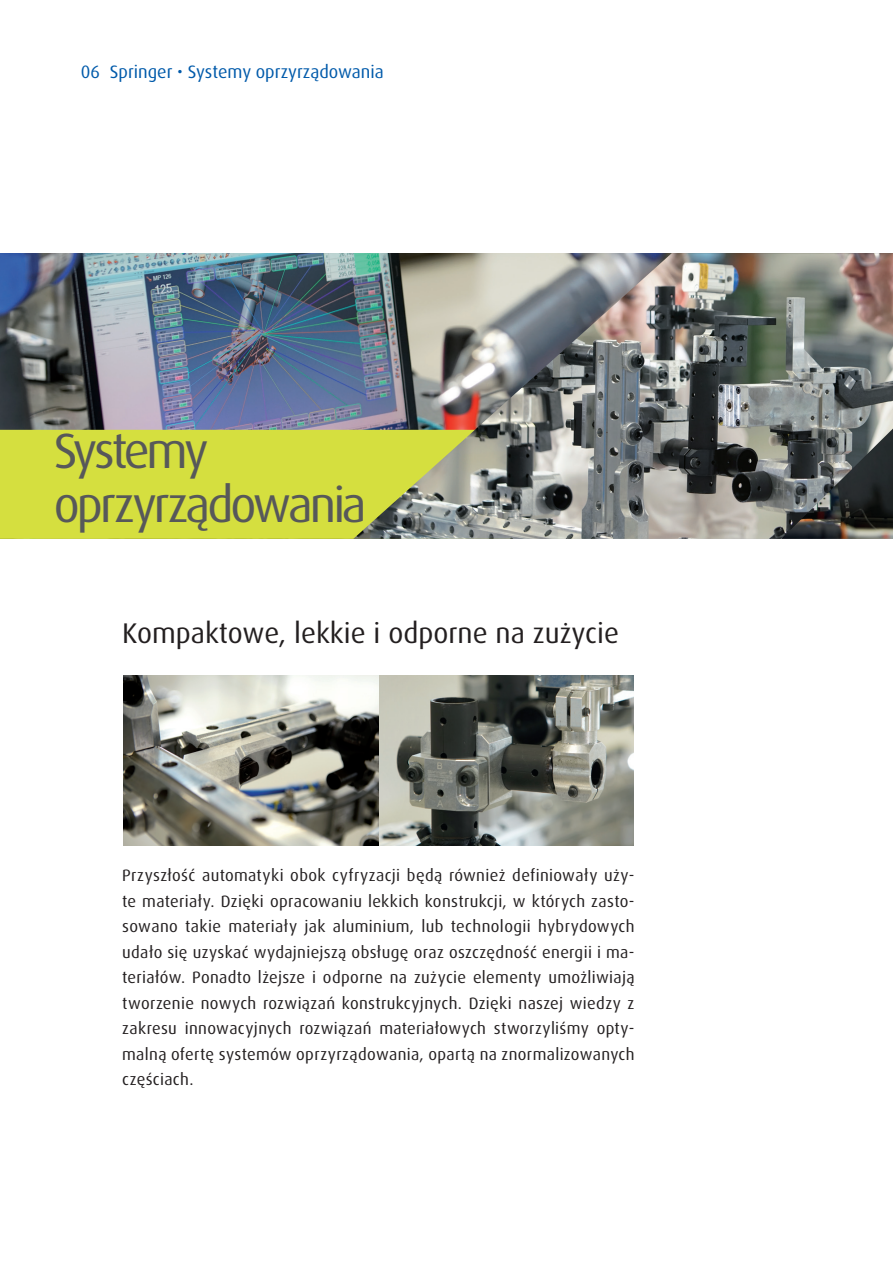
<style>
.page{position:relative;width:893px;height:1263px;background:#fff}
.page>*{position:absolute;margin:0;border:0;box-sizing:border-box;transform-origin:0 0}
.t1{font:49.5px/54px "Dax Pro";letter-spacing:-.06em;color:#57585a}
.t2{font:28.5px "Dax Pro";color:#231f20}
.t3{font:18px "Dax Pro";color:#015aaa}
.t4{font:16.5px/25.5px "Dax Pro";letter-spacing:.02em;color:#231f20;text-align:justify}
</style>
<div class="page">
<img style="left:0;top:253px;width:353px;height:177px">
<div style="left:0;top:430px;width:353px;height:109px;background:#d5df3f"></div>
<img style="left:353px;top:253px;width:540px;height:286px">
<img style="left:123px;top:675px;width:511px;height:171px">
<p class="t3" style="left:81px;top:60px;width:304px">06 Springer • Systemy oprzyrządowania</p>
<h1 class="t1" style="left:54px;top:424px;width:314px">Systemy oprzyrządowania</h1>
<h2 class="t2" style="left:122px;top:615px;width:498px">Kompaktowe, lekkie i odporne na zużycie</h2>
<p class="t4" style="left:122px;top:863px;width:514px">Przyszłość automatyki obok cyfryzacji będą również definiowały uży&shy;te materiały. Dzięki opracowaniu lekkich konstrukcji, w których zasto&shy;sowano takie materiały jak aluminium, lub technologii hybrydowych udało się uzyskać wydajniejszą obsługę oraz oszczędność energii i ma&shy;teriałów. Ponadto lżejsze i odporne na zużycie elementy umożliwiają tworzenie nowych rozwiązań konstrukcyjnych. Dzięki naszej wiedzy z zakresu innowacyjnych rozwiązań materiałowych stworzyliśmy opty&shy;malną ofertę systemów oprzyrządowania, opartą na znormalizowanych częściach.</p>
</div>
